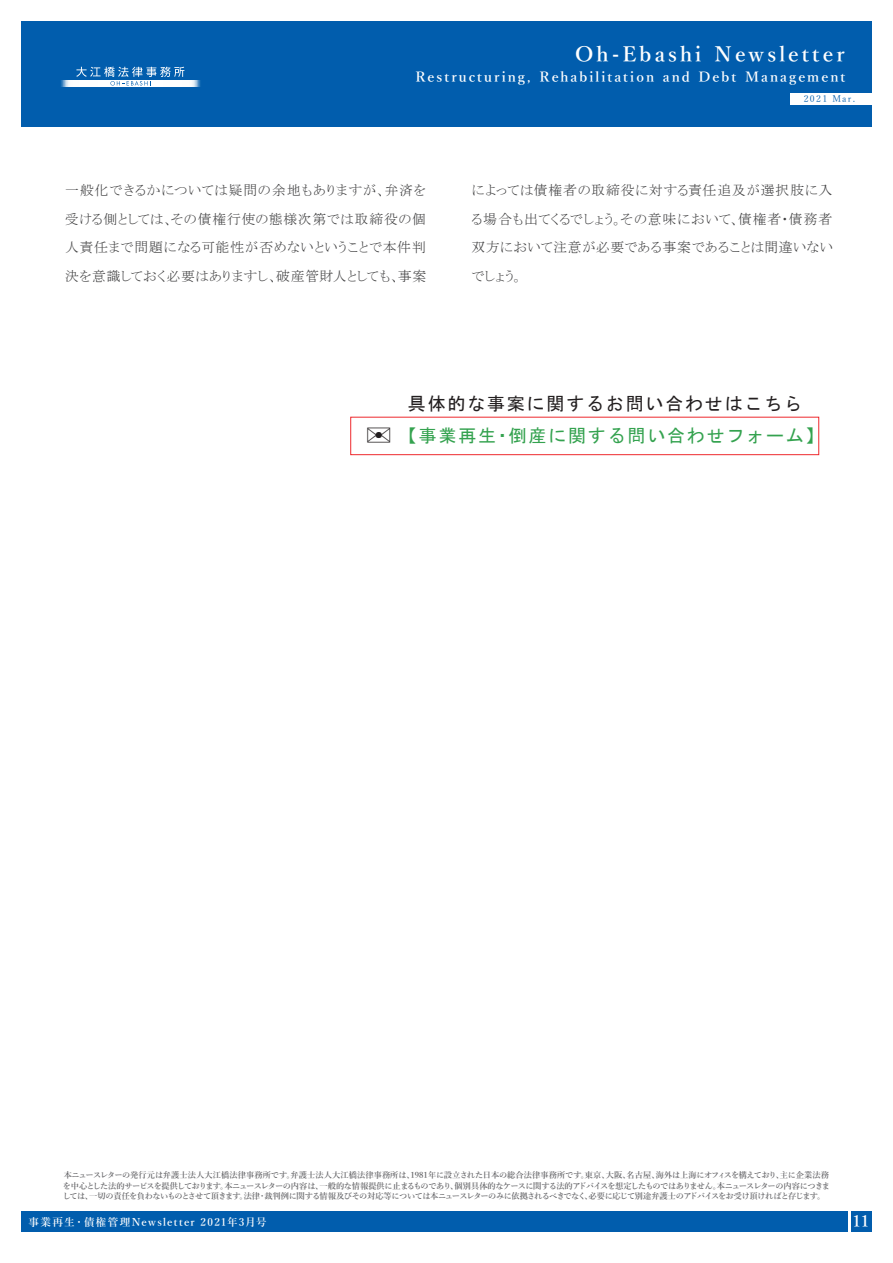
<style>
.page{position:relative;width:893px;height:1263px;background:#fff}
.page>*{position:absolute;margin:0;border:0;box-sizing:border-box;transform-origin:0 0}
.t1{font:600 21px "Yu Mincho";letter-spacing:.15em;color:#fff}
.t2{font:18px/31.5px "MS Gothic";letter-spacing:.1em;color:#34a24f}
.t3{font:600 15.9px "Yu Mincho";color:#fff}
.t4{font:13.8px/28.7px "MS P Mincho";letter-spacing:.045em;color:#3e3e3f;text-align:justify}
.t5{font:600 13.8px "Yu Mincho";letter-spacing:.15em;color:#fff}
.t6{font:600 10.65px "Yu Mincho";letter-spacing:.12em;color:#fff}
.t7{font:9px "Yu Mincho";letter-spacing:.15em;color:#015dad}
.t8{font:600 8.25px/10.5px "Yu Mincho";letter-spacing:-.085em;color:#636366;text-align:justify}
.s1{color:#231f20}
.s2{font-size:36px;color:#231f20}
</style>
<div class="page">
<div style="left:851px;top:1211px;width:21px;height:21px;background:#015dad"></div>
<div style="left:21px;top:1211px;width:827px;height:21px;background:#015dad"></div>
<div style="left:350px;top:417px;width:469px;height:38px;border:1px solid #ee292d"></div>
<div style="left:21px;top:22px;width:851px;height:105px;background:#015dad"></div>
<div style="left:60px;top:80px;width:141px;height:7px;background:#0661ae"></div>
<div style="left:61px;top:80px;width:140px;height:7px;background:#166bb3"></div>
<div style="left:62px;top:80px;width:138px;height:7px;background:#347dbc"></div>
<div style="left:63px;top:80px;width:136px;height:7px;background:#4a8ac3"></div>
<div style="left:63px;top:80px;width:135px;height:7px;background:#699ecd"></div>
<div style="left:64px;top:80px;width:134px;height:7px;background:#7fadd4"></div>
<div style="left:65px;top:80px;width:132px;height:7px;background:#a4c4e0"></div>
<div style="left:65px;top:80px;width:131px;height:7px;background:#b1cce4"></div>
<div style="left:66px;top:80px;width:130px;height:7px;background:#c6daeb"></div>
<div style="left:67px;top:80px;width:128px;height:7px;background:#dbe8f2"></div>
<div style="left:68px;top:80px;width:126px;height:7px;background:#eaf1f7"></div>
<div style="left:68px;top:80px;width:125px;height:7px;background:#eef4f8"></div>
<div style="left:69px;top:80px;width:124px;height:7px;background:#f3f7f9"></div>
<div style="left:70px;top:80px;width:122px;height:7px;background:#fff"></div>
<svg style="left:76px;top:67px;width:108px;height:19px"></svg>
<div style="left:790px;top:94px;width:82px;height:11px;background:#fff"></div>
<h1 class="t1" style="left:575px;top:42px;width:271px">Oh-Ebashi Newsletter</h1>
<p class="t7" style="left:804px;top:91px;width:53px">2021 Mar.</p>
<h3 class="t5" style="left:415px;top:70px;width:431px">Restructuring, Rehabilitation and Debt Management</h3>
<h3 class="t4" style="left:65px;top:176px;width:362px">一般化できるかについては疑問の余地もありますが、弁済を受ける側としては、その債権行使の態様次第では取締役の個人責任まで問題になる可能性が否めないということで本件判決を意識しておく必要はありますし、破産管財人としても、事案</h3>
<h3 class="t4" style="left:471px;top:176px;width:363px">によっては債権者の取締役に対する責任追及が選択肢に入る場合も出てくるでしょう。その意味において、債権者・債務者双方において注意が必要である事案であることは間違いないでしょう。</h3>
<h2 class="t2" style="left:361px;top:388px;width:464px;text-indent:47px"><span class="s1">具体的な事案に関するお問い合わせはこちら</span><span class="s2">✉</span>【事業再生・倒産に関する問い合わせフォーム】</h2>
<p class="t8" style="left:63px;top:1170px;width:769px">本ニュースレターの発行元は弁護士法人大江橋法律事務所です。弁護士法人大江橋法律事務所は、1981年に設立された日本の総合法律事務所です。東京、大阪、名古屋、海外は上海にオフィスを構えており、主に企業法務を中心とした法的サービスを提供しております。本ニュースレターの内容は、一般的な情報提供に止まるものであり、個別具体的なケースに関する法的アドバイスを想定したものではありません。本ニュースレターの内容につきましては、一切の責任を負わないものとさせて頂きます。法律・裁判例に関する情報及びその対応等については本ニュースレターのみに依拠されるべきでなく、必要に応じて別途弁護士のアドバイスをお受け頂ければと存じます。</p>
<p class="t6" style="left:29px;top:1216px;width:240px">事業再生・債権管理Newsletter 2021年3月号</p>
<h3 class="t3" style="left:852px;top:1212px;width:18px">11</h3>
</div>
